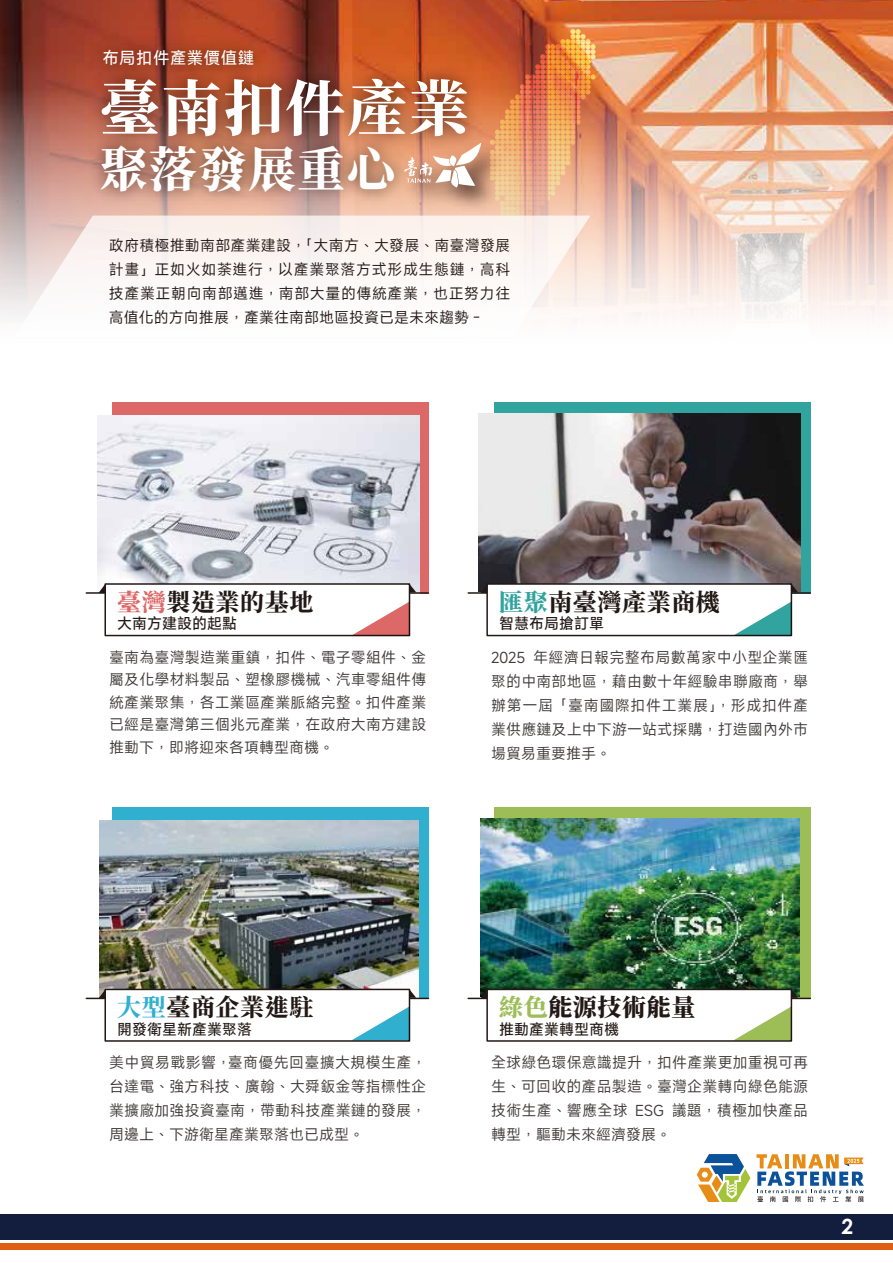
<style>
.page{position:relative;width:893px;height:1263px;background:#fff}
.page>*{position:absolute;margin:0;border:0;box-sizing:border-box;transform-origin:0 0}
.t1{font:800 60.3px "Noto Serif TC";letter-spacing:.025em;color:#fff}
.t2{font:800 48.15px "Noto Serif TC";letter-spacing:.025em;color:#fff}
.t3{font:800 24px "Noto Serif TC";letter-spacing:.025em;color:#221815}
.t4{font:900 24px "Noto Serif TC";letter-spacing:.025em;color:#221815}
.t5{font:700 21px "Century Gothic";color:#fff}
.t6{font:500 16.5px "Mi Sans TC";letter-spacing:.025em;color:#fff}
.t7{font:15px/24px "Mi Sans TC";letter-spacing:.01em;color:#3e3a39;text-align:justify}
.t8{font:15px/24px "Mi Sans TC";color:#221815;text-align:justify}
.t9{font:500 15px "Mi Sans TC";color:#221815}
.s1{color:#dc6867}
.s2{color:#31a4a0}
.s3{color:#30afce}
.s4{color:#9dbe57}
</style>
<div class="page">
<img style="left:0;top:0;width:893px;height:904px">
<div style="left:112px;top:807px;width:316px;height:192px;background:#30afce"></div>
<img style="left:100px;top:820px;width:319px;height:178px">
<div style="left:494px;top:807px;width:316px;height:192px;background:#9dbe57"></div>
<img style="left:480px;top:818px;width:319px;height:178px">
<div style="left:112px;top:402px;width:316px;height:192px;background:#dc6867"></div>
<img style="left:97px;top:415px;width:322px;height:177px">
<div style="left:0;top:1214px;width:893px;height:25px;background:#131e3f"></div>
<div style="left:0;top:1243px;width:893px;height:6px;background:#df5e11"></div>
<img style="left:0;top:0;width:1px;height:82px">
<div style="left:494px;top:402px;width:316px;height:192px;background:#31a4a0"></div>
<img style="left:478px;top:413px;width:322px;height:179px">
<img style="left:490px;top:29px;width:106px;height:223px">
<img style="left:80px;top:27px;width:197px;height:28px">
<svg style="left:14px;top:216px;width:576px;height:121px"></svg>
<img style="left:77px;top:55px;width:415px;height:205px">
<hr style="left:86px;top:592px;width:342px;height:2px;background:#221815">
<div style="left:104px;top:583px;width:306px;height:53px;background:#fff;border:2px solid #221815"></div>
<svg style="left:99px;top:584px;width:6px;height:9px"></svg>
<svg style="left:409px;top:584px;width:7px;height:8px"></svg>
<hr style="left:86px;top:998px;width:342px;height:1px;background:#221815">
<div style="left:104px;top:989px;width:306px;height:53px;background:#fff;border:2px solid #221815"></div>
<svg style="left:99px;top:989px;width:6px;height:9px"></svg>
<svg style="left:409px;top:989px;width:7px;height:9px"></svg>
<hr style="left:468px;top:592px;width:342px;height:2px;background:#221815">
<div style="left:486px;top:583px;width:306px;height:53px;background:#fff;border:2px solid #221815"></div>
<svg style="left:480px;top:584px;width:7px;height:9px"></svg>
<svg style="left:791px;top:584px;width:7px;height:8px"></svg>
<hr style="left:468px;top:998px;width:342px;height:1px;background:#221815">
<div style="left:486px;top:989px;width:306px;height:53px;background:#fff;border:2px solid #221815"></div>
<svg style="left:480px;top:989px;width:7px;height:9px"></svg>
<svg style="left:791px;top:989px;width:7px;height:9px"></svg>
<svg style="left:351px;top:602px;width:58px;height:33px"></svg>
<svg style="left:733px;top:602px;width:58px;height:33px"></svg>
<svg style="left:733px;top:1006px;width:58px;height:34px"></svg>
<svg style="left:351px;top:1006px;width:58px;height:34px"></svg>
<svg style="left:697px;top:1154px;width:53px;height:48px"></svg>
<svg style="left:756px;top:1154px;width:108px;height:48px"></svg>
<p class="t6" style="left:102px;top:46px;width:153px">布局扣件產業價值鏈</p>
<h1 class="t1" style="left:100px;top:74px;width:371px">臺南扣件產業</h1>
<h2 class="t2" style="left:100px;top:142px;width:297px">聚落發展重心</h2>
<p class="t8" style="left:109px;top:233px;width:403px">政府積極推動南部產業建設，「大南方、大發展、南臺灣發展計畫」正如火如荼進行，以產業聚落方式形成生態鏈，高科技產業正朝向南部邁進，南部大量的傳統產業，也正努力往高值化的方向推展，產業往南部地區投資已是未來趨勢－</p>
<h3 class="t3" style="left:117px;top:589px;width:198px"><span class="s1">臺灣</span>製造業的基地</h3>
<p class="t9" style="left:117px;top:613px;width:121px">大南方建設的起點</p>
<p class="t7" style="left:109px;top:645px;width:319px;line-height:22.5px">臺南為臺灣製造業重鎮，扣件、電子零組件、金屬及化學材料製品、塑橡膠機械、汽車零組件傳統產業聚集，各工業區產業脈絡完整。扣件產業已經是臺灣第三個兆元產業，在政府大南方建設推動下，即將迎來各項轉型商機。</p>
<h3 class="t3" style="left:499px;top:589px;width:222px"><span class="s2">匯聚</span>南臺灣產業商機</h3>
<p class="t9" style="left:499px;top:613px;width:106px">智慧布局搶訂單</p>
<p class="t7" style="left:491px;top:645px;width:319px">2025 年經濟日報完整布局數萬家中小型企業匯聚的中南部地區，藉由數十年經驗串聯廠商，舉辦第一屆「臺南國際扣件工業展」，形成扣件產業供應鏈及上中下游一站式採購，打造國內外市場貿易重要推手。</p>
<h3 class="t3" style="left:117px;top:994px;width:198px"><span class="s3">大型</span>臺商企業進駐</h3>
<p class="t9" style="left:117px;top:1018px;width:136px">開發衛星新產業聚落</p>
<h3 class="t4" style="left:499px;top:994px;width:198px"><span class="s4">綠色</span>能源技術能量</h3>
<p class="t9" style="left:499px;top:1018px;width:121px">推動產業轉型商機</p>
<p class="t7" style="left:109px;top:1050px;width:319px">美中貿易戰影響，臺商優先回臺擴大規模生產，台達電、強方科技、廣翰、大舜鈑金等指標性企業擴廠加強投資臺南，帶動科技產業鏈的發展，周邊上、下游衛星產業聚落也已成型。</p>
<p class="t7" style="left:491px;top:1050px;width:319px">全球綠色環保意識提升，扣件產業更加重視可再生、可回收的產品製造。臺灣企業轉向綠色能源技術生產、響應全球 ESG 議題，積極加快產品轉型，驅動未來經濟發展。</p>
<h3 class="t5" style="left:841px;top:1210px;width:13px">2</h3>
</div>
